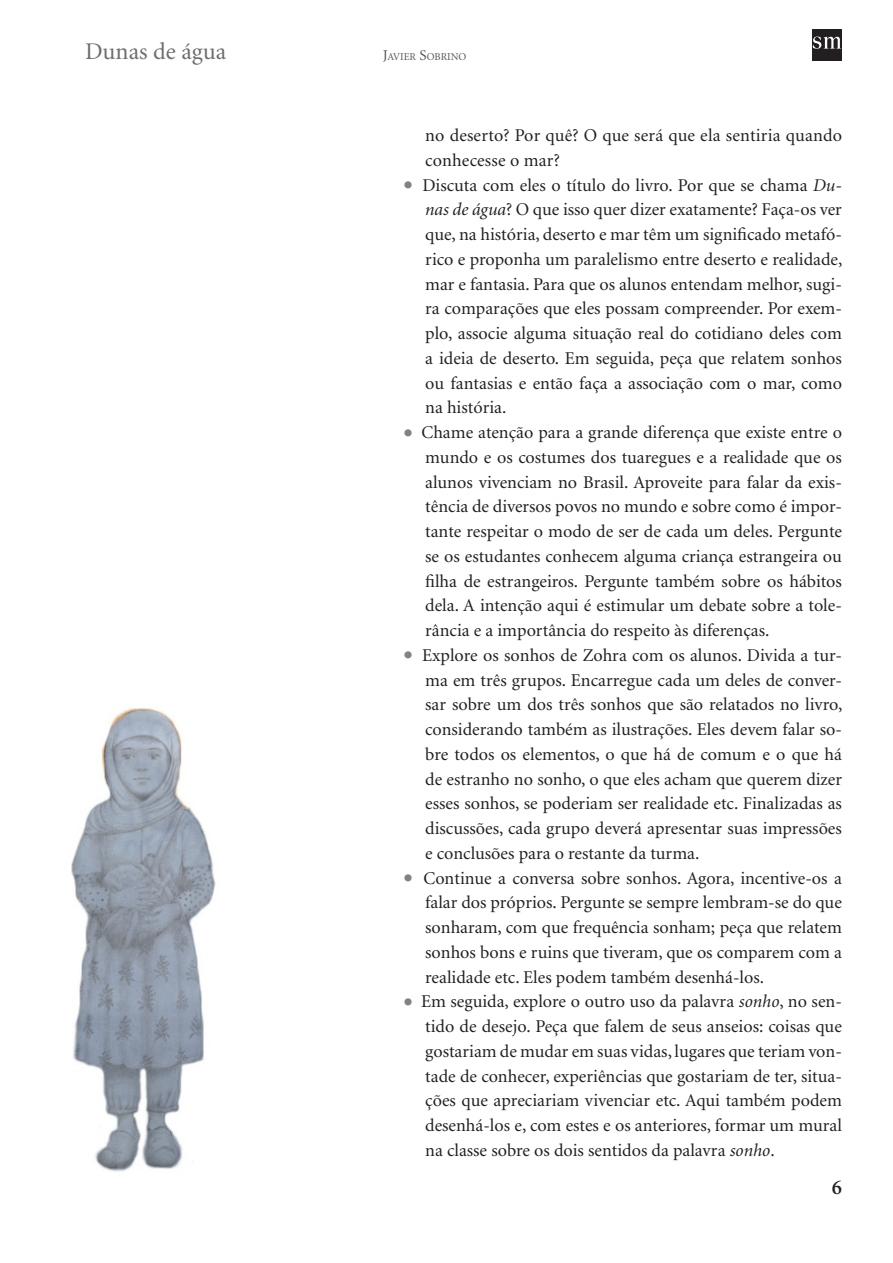
<style>
.page{position:relative;width:893px;height:1263px;background:#fff}
.page>*{position:absolute;margin:0;border:0;box-sizing:border-box;transform-origin:0 0}
.t1{font:24px "Minion";color:#6c6d70}
.t2{font:600 21px "Minion";color:#231f20}
.SM_Texto_Bolinha{font:18px/24.8px "Minion";color:#231f20;text-align:justify}
.t3{font:10.5px "Minion";color:#57585a}
.s1{font-size:15px}
.s2{font-family:"Optima LT Std";font-weight:700;font-size:21px;color:#808285}
.s3{font-style:italic}
</style>
<div class="page">
<div style="left:823px;top:29px;width:19px;height:32px;background:#231f20"></div>
<div style="left:812px;top:29px;width:10px;height:32px;background:#231f20"></div>
<svg style="left:813px;top:36px;width:28px;height:13px"></svg>
<img style="left:71px;top:708px;width:145px;height:464px">
<h1 class="t1" style="left:85px;top:40px;width:143px">Dunas de água</h1>
<p class="t3" style="left:383px;top:51px;width:85px"><span class="s1">J</span>AVIER <span class="s1">S</span>OBRINO</p>
<p class="SM_Texto_Bolinha" style="left:425px;top:124px;width:418px">no deserto? Por quê? O que será que ela sentiria quando conhecesse o mar?</p>
<p class="SM_Texto_Bolinha" style="left:425px;top:173px;width:419px;text-indent:-23px"><span class="s2">•</span> Discuta com eles o título do livro. Por que se chama <span class="s3">Du&shy;nas de água</span>? O que isso quer dizer exatamente? Faça-os ver que, na história, deserto e mar têm um significado metafó&shy;rico e proponha um paralelismo entre deserto e realidade, mar e fantasia. Para que os alunos entendam melhor, sugi&shy;ra comparações que eles possam compreender. Por exem&shy;plo, associe alguma situação real do cotidiano deles com a ideia de deserto. Em seguida, peça que relatem sonhos ou fantasias e então faça a associação com o mar, como na história.</p>
<p class="SM_Texto_Bolinha" style="left:425px;top:421px;width:418px;text-indent:-23px"><span class="s2">•</span> Chame atenção para a grande diferença que existe entre o mundo e os costumes dos tuaregues e a realidade que os alunos vivenciam no Brasil. Aproveite para falar da exis&shy;tência de diversos povos no mundo e sobre como é impor&shy;tante respeitar o modo de ser de cada um deles. Pergunte se os estudantes conhecem alguma criança estrangeira ou filha de estrangeiros. Pergunte também sobre os hábitos dela. A intenção aqui é estimular um debate sobre a tole&shy;rância e a importância do respeito às diferenças.</p>
<p class="SM_Texto_Bolinha" style="left:425px;top:643px;width:419px;text-indent:-23px"><span class="s2">•</span> Explore os sonhos de Zohra com os alunos. Divida a tur&shy;ma em três grupos. Encarregue cada um deles de conver&shy;sar sobre um dos três sonhos que são relatados no livro, considerando também as ilustrações. Eles devem falar so&shy;bre todos os elementos, o que há de comum e o que há de estranho no sonho, o que eles acham que querem dizer esses sonhos, se poderiam ser realidade etc. Finalizadas as discussões, cada grupo deverá apresentar suas impressões e conclusões para o restante da turma.</p>
<p class="SM_Texto_Bolinha" style="left:425px;top:866px;width:418px;text-indent:-23px"><span class="s2">•</span> Continue a conversa sobre sonhos. Agora, incentive-os a falar dos próprios. Pergunte se sempre lembram-se do que sonharam, com que frequência sonham; peça que relatem sonhos bons e ruins que tiveram, que os comparem com a realidade etc. Eles podem também desenhá-los.</p>
<p class="SM_Texto_Bolinha" style="left:425px;top:990px;width:418px;text-indent:-23px"><span class="s2">•</span> Em seguida, explore o outro uso da palavra <span class="s3">sonho</span>, no sen&shy;tido de desejo. Peça que falem de seus anseios: coisas que gostariam de mudar em suas vidas, lugares que teriam von&shy;tade de conhecer, experiências que gostariam de ter, situa&shy;ções que apreciariam vivenciar etc. Aqui também podem desenhá-los e, com estes e os anteriores, formar um mural na classe sobre os dois sentidos da palavra <span class="s3">sonho</span>.</p>
<p class="t2" style="left:832px;top:1176px;width:12px">6</p>
</div>
